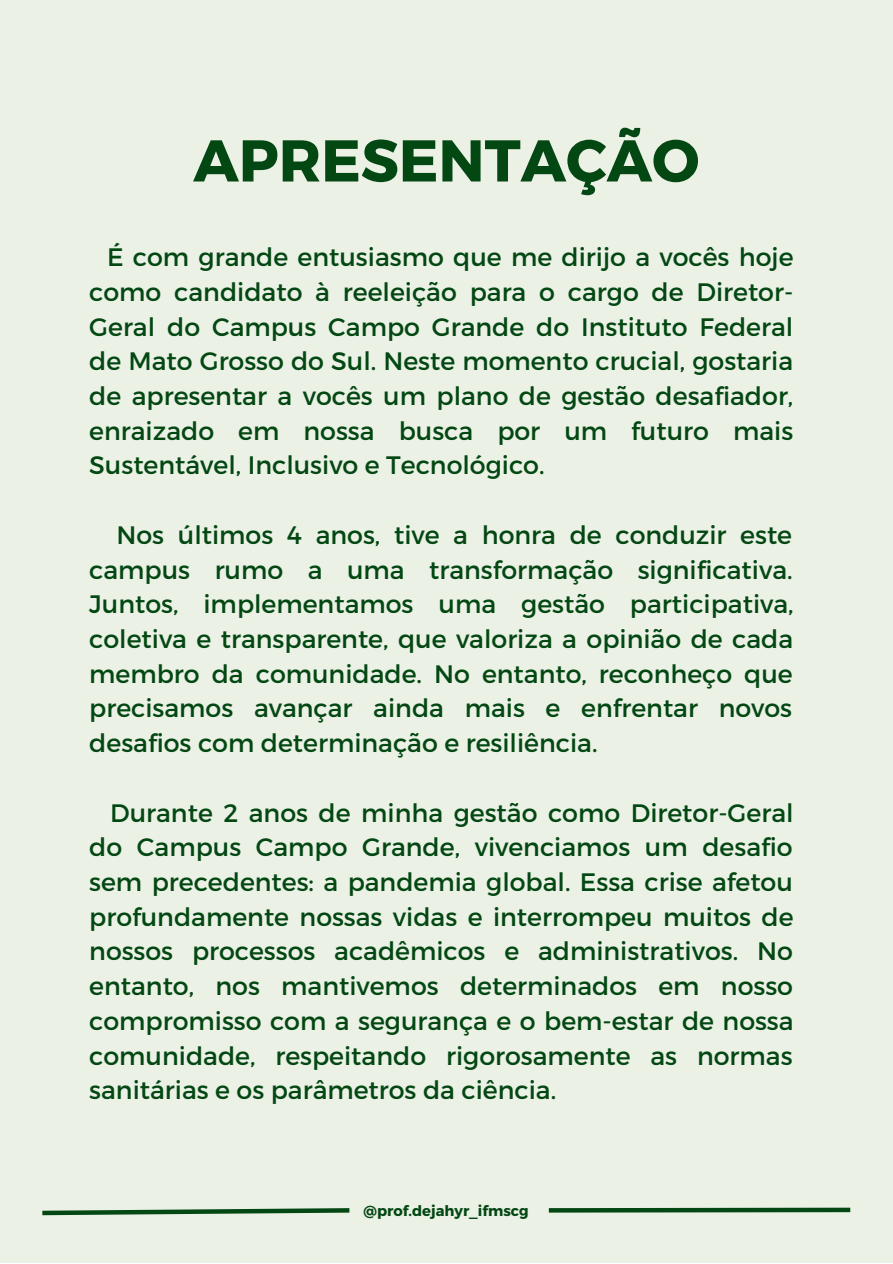
<style>
.page{position:relative;width:893px;height:1264px;background:#fff}
.page>*{position:absolute;margin:0;border:0;box-sizing:border-box;transform-origin:0 0}
.t1{font:58.65px "Kief Montaser Bold";color:#034713}
.t2{font:25.2px/34.7px "Montserrat";color:#034713;text-align:justify}
.t3{font:700 14.7px "Montserrat";color:#034713}
</style>
<div class="page">
<div style="left:0;top:0;width:892px;height:1262px;background:#ebf1e5"></div>
<svg style="left:42px;top:1208px;width:308px;height:8px"></svg>
<svg style="left:548px;top:1207px;width:303px;height:6px;background:#3d7148"></svg>
<p class="t1" style="left:193px;top:125px;width:507px">APRESENTAÇÃO</p>
<p class="t2" style="left:89px;top:238px;width:705px;text-indent:18px">É com grande entusiasmo que me dirijo a vocês hoje como candidato à reeleição para o cargo de Diretor-Geral do Campus Campo Grande do Instituto Federal de Mato Grosso do Sul. Neste momento crucial, gostaria de apresentar a vocês um plano de gestão desafiador, enraizado em nossa busca por um futuro mais Sustentável, Inclusivo e Tecnológico.</p>
<p class="t2" style="left:89px;top:516px;width:705px;text-indent:27px">Nos últimos 4 anos, tive a honra de conduzir este campus rumo a uma transformação significativa.<br>Juntos, implementamos uma gestão participativa, coletiva e transparente, que valoriza a opinião de cada membro da comunidade. No entanto, reconheço que precisamos avançar ainda mais e enfrentar novos desafios com determinação e resiliência.</p>
<p class="t2" style="left:89px;top:794px;width:705px;text-indent:21px">Durante 2 anos de minha gestão como Diretor-Geral do Campus Campo Grande, vivenciamos um desafio sem precedentes: a pandemia global. Essa crise afetou profundamente nossas vidas e interrompeu muitos de nossos processos acadêmicos e administrativos. No entanto, nos mantivemos determinados em nosso compromisso com a segurança e o bem-estar de nossa comunidade, respeitando rigorosamente as normas sanitárias e os parâmetros da ciência.</p>
<p class="t3" style="left:363px;top:1201px;width:167px">@prof.dejahyr_ifmscg</p>
</div>
